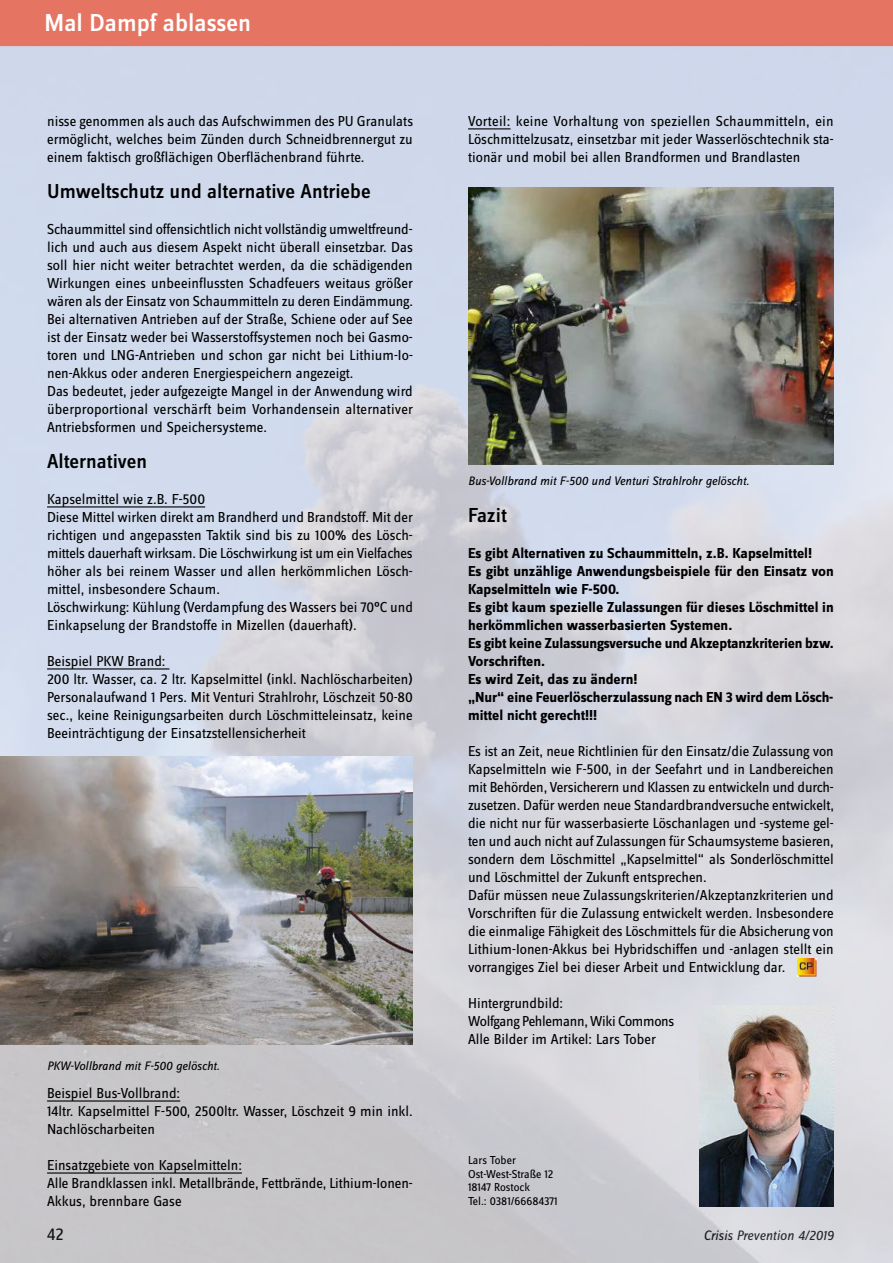
<style>
.page{position:relative;width:893px;height:1263px;background:#fff}
.page>*{position:absolute;margin:0;border:0;box-sizing:border-box;transform-origin:0 0}
.t1{font:500 25.5px "Zine Sans Display OT";color:#fff}
.t2{font:500 21px "Zine Sans Display OT";color:#000}
.t3{font:18px "Zine Sans Display OT";color:#000}
.t4{font:15px/18px "Zine Sans Display OT";color:#000}
.t5{font:700 15px/18px "Zine Sans Display OT";color:#000}
.t6{font:italic 14.25px "Zine Sans Display OT";letter-spacing:-.005em;color:#000}
.t7{font:italic 12.75px "Zine Sans Display OT";color:#000}
.t8{font:12px/13.5px "Zine Sans Display OT";color:#000}
</style>
<div class="page">
<img style="left:0;top:46px;width:893px;height:1217px">
<hr style="left:47px;top:506px;width:158px;height:1px;background:#000">
<hr style="left:47px;top:668px;width:122px;height:1px;background:#000">
<hr style="left:47px;top:1100px;width:133px;height:1px;background:#000">
<hr style="left:47px;top:1172px;width:195px;height:1px;background:#000">
<hr style="left:468px;top:128px;width:43px;height:1px;background:#000">
<img style="left:798px;top:958px;width:19px;height:19px">
<div style="left:0;top:0;width:893px;height:46px;background:#e57462"></div>
<img style="left:468px;top:187px;width:365px;height:278px">
<img style="left:0;top:756px;width:412px;height:288px">
<img style="left:700px;top:1005px;width:134px;height:201px">
<h1 class="t1" style="left:45px;top:8px;width:208px">Mal Dampf ablassen</h1>
<p class="t4" style="left:47px;top:112px;width:367px;text-align:justify">nisse genommen als auch das Aufschwimmen des PU Granulats ermöglicht, welches beim Zünden durch Schneidbrennergut zu einem faktisch großflächigen Oberflächenbrand führte.</p>
<h2 class="t2" style="left:47px;top:179px;width:325px">Umweltschutz und alternative Antriebe</h2>
<p class="t4" style="left:47px;top:220px;width:367px">Schaummittel sind offensichtlich nicht vollständig umweltfreund&shy;lich und auch aus diesem Aspekt nicht überall einsetzbar. Das soll hier nicht weiter betrachtet werden, da die schädigenden Wirkungen eines unbeeinflussten Schadfeuers weitaus größer wären als der Einsatz von Schaummitteln zu deren Eindämmung.<br>Bei alternativen Antrieben auf der Straße, Schiene oder auf See ist der Einsatz weder bei Wasserstoffsystemen noch bei Gasmo&shy;toren und LNG-Antrieben und schon gar nicht bei Lithium-Io&shy;nen-Akkus oder anderen Energiespeichern angezeigt.<br>Das bedeutet, jeder aufgezeigte Mangel in der Anwendung wird überproportional verschärft beim Vorhandensein alternativer Antriebsformen und Speichersysteme.</p>
<h2 class="t2" style="left:47px;top:449px;width:102px">Alternativen</h2>
<p class="t4" style="left:47px;top:490px;width:367px">Kapselmittel wie z.B. F-500<br>Diese Mittel wirken direkt am Brandherd und Brandstoff. Mit der richtigen und angepassten Taktik sind bis zu 100% des Lösch&shy;mittels dauerhaft wirksam. Die Löschwirkung ist um ein Vielfaches höher als bei reinem Wasser und allen herkömmlichen Lösch&shy;mittel, insbesondere Schaum.<br>Löschwirkung: Kühlung (Verdampfung des Wassers bei 70°C und Einkapselung der Brandstoffe in Mizellen (dauerhaft).</p>
<p class="t4" style="left:47px;top:652px;width:367px">Beispiel PKW Brand:<br>200 ltr. Wasser, ca. 2 ltr. Kapselmittel (inkl. Nachlöscharbeiten)<br>Personalaufwand 1 Pers. Mit Venturi Strahlrohr, Löschzeit 50-80 sec., keine Reinigungsarbeiten durch Löschmitteleinsatz, keine Beeinträchtigung der Einsatzstellensicherheit</p>
<p class="t7" style="left:47px;top:1058px;width:174px">PKW-Vollbrand mit F-500 gelöscht.</p>
<p class="t4" style="left:47px;top:1084px;width:367px">Beispiel Bus-Vollbrand:<br>14ltr. Kapselmittel F-500, 2500ltr. Wasser, Löschzeit 9 min inkl.<br>Nachlöscharbeiten</p>
<p class="t4" style="left:47px;top:1156px;width:367px">Einsatzgebiete von Kapselmitteln:<br>Alle Brandklassen inkl. Metallbrände, Fettbrände, Lithium-Ionen-<br>Akkus, brennbare Gase</p>
<p class="t4" style="left:468px;top:112px;width:367px;text-align:justify">Vorteil: keine Vorhaltung von speziellen Schaummitteln, ein Löschmittelzusatz, einsetzbar mit jeder Wasserlöschtechnik sta&shy;tionär und mobil bei allen Brandformen und Brandlasten</p>
<p class="t7" style="left:468px;top:474px;width:283px">Bus-Vollbrand mit F-500 und Venturi Strahlrohr gelöscht.</p>
<h2 class="t2" style="left:468px;top:503px;width:40px">Fazit</h2>
<p class="t5" style="left:468px;top:544px;width:367px">Es gibt Alternativen zu Schaummitteln, z.B. Kapselmittel!<br>Es gibt unzählige Anwendungsbeispiele für den Einsatz von Kapselmitteln wie F-500.<br>Es gibt kaum spezielle Zulassungen für dieses Löschmittel in herkömmlichen wasserbasierten Systemen.<br>Es gibt keine Zulassungsversuche und Akzeptanzkriterien bzw.<br>Vorschriften.<br>Es wird Zeit, das zu ändern!<br>„Nur“ eine Feuerlöscherzulassung nach EN 3 wird dem Lösch&shy;mittel nicht gerecht!!!</p>
<p class="t4" style="left:468px;top:742px;width:367px">Es ist an Zeit, neue Richtlinien für den Einsatz/die Zulassung von Kapselmitteln wie F-500, in der Seefahrt und in Landbereichen mit Behörden, Versicherern und Klassen zu entwickeln und durch&shy;zusetzen. Dafür werden neue Standardbrandversuche entwickelt, die nicht nur für wasserbasierte Löschanlagen und -systeme gel&shy;ten und auch nicht auf Zulassungen für Schaumsysteme basieren, sondern dem Löschmittel „Kapselmittel“ als Sonderlöschmittel und Löschmittel der Zukunft entsprechen.<br>Dafür müssen neue Zulassungskriterien/Akzeptanzkriterien und Vorschriften für die Zulassung entwickelt werden. Insbesondere die einmalige Fähigkeit des Löschmittels für die Absicherung von Lithium-Ionen-Akkus bei Hybridschiffen und -anlagen stellt ein vorrangiges Ziel bei dieser Arbeit und Entwicklung dar.</p>
<p class="t4" style="left:468px;top:994px;width:208px">Hintergrundbild:<br>Wolfgang Pehlemann, Wiki Commons<br>Alle Bilder im Artikel: Lars Tober</p>
<p class="t8" style="left:468px;top:1153px;width:91px">Lars Tober<br>Ost-West-Straße 12<br>18147 Rostock<br>Tel.: 0381/66684371</p>
<p class="t3" style="left:47px;top:1224px;width:18px">42</p>
<p class="t6" style="left:703px;top:1227px;width:132px">Crisis Prevention 4/2019</p>
</div>
